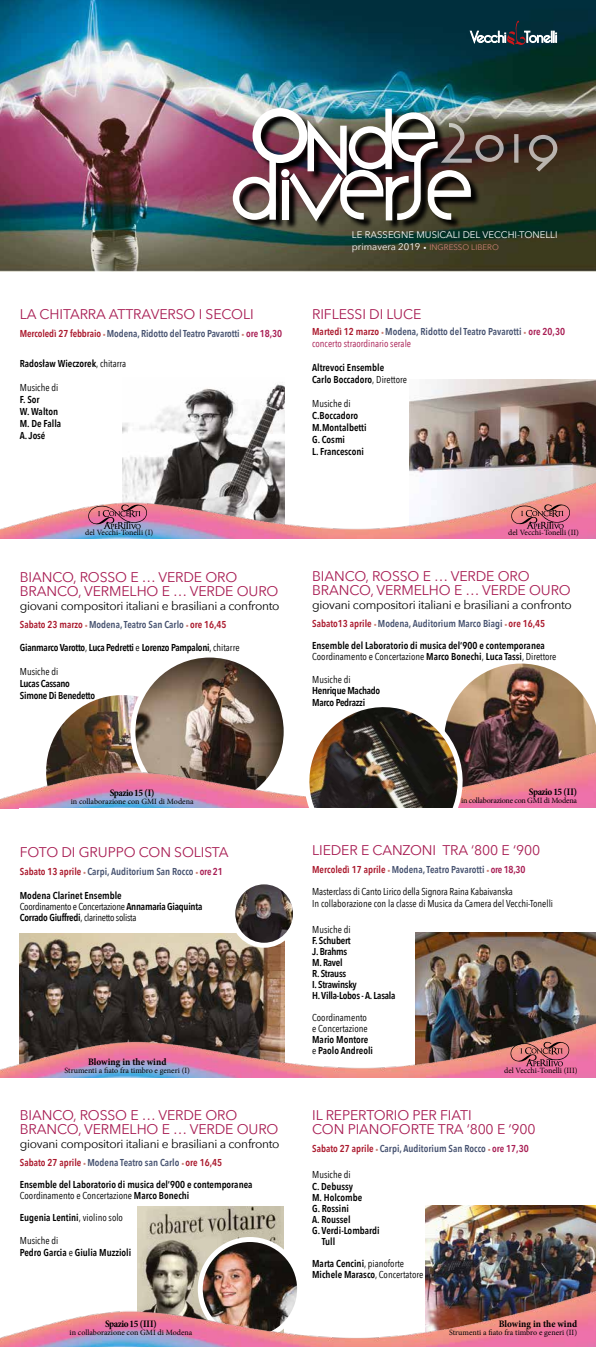
<style>
.page{position:relative;width:596px;height:1347px;background:#fff}
.page>*{position:absolute;margin:0;border:0;box-sizing:border-box;transform-origin:0 0}
.t1{font:14px/14px "Avenir Next";letter-spacing:-.01em;color:#a81d53}
.t2{font:12px "Avenir Next";letter-spacing:-.025em;color:#000}
.t3{font:600 10px/12px "Avenir Next Condensed";color:#000}
.t4{font:600 10px/12px "Avenir Next Condensed";color:#465270}
.t5{font:10px/12px "Avenir Next Condensed";color:#000}
.t6{font:600 10px/11px "Avenir Next Condensed";letter-spacing:-.025em;color:#000}
.t7{font:600 10px "Avenir Next Condensed";color:#aa182c}
.t8{font:700 condensed 10px "Minion Pro";letter-spacing:-.05em;color:#000}
.t9{font:700 condensed 10px "Minion Pro";letter-spacing:-.005em;color:#000}
.t10{font:9.5px "Avenir Next";color:#fff}
.t11{font:8px "Minion Pro";letter-spacing:-.005em;color:#000}
.t12{font:8px "Minion Pro";letter-spacing:-.025em;color:#000}
.t13{font:8px "Avenir Next";color:#ce8176}
.s1{color:#aa182c}
.s2{font-size:6px;color:#ce8176}
.s3{color:#a81d53}
.s4{font-weight:400}
.s5{color:#465270}
.s6{font-size:9.5px;color:#fff}
.s7{font-size:6px;color:#fff}
.s8{font-weight:400;color:#a81d53}
</style>
<div class="page">
<img style="left:425px;top:1205px;width:170px;height:68px">
<img style="left:415px;top:933px;width:180px;height:71px">
<img style="left:55px;top:695px;width:84px;height:40px">
<img style="left:133px;top:655px;width:153px;height:153px;border-radius:77px">
<div style="left:130px;top:652px;width:158px;height:158px;border:5px solid #fff;border-radius:50%"></div>
<img style="left:20px;top:933px;width:264px;height:71px">
<img style="left:137px;top:1206px;width:146px;height:67px">
<img style="left:201px;top:1239px;width:94px;height:34px">
<div style="left:198px;top:1237px;width:104px;height:104px;border:5px solid #fff;border-radius:50%"></div>
<img style="left:0;top:1004px;width:595px;height:73px">
<img style="left:0;top:1273px;width:595px;height:73px">
<img style="left:462px;top:663px;width:133px;height:72px">
<img style="left:0;top:735px;width:595px;height:73px">
<img style="left:293px;top:691px;width:180px;height:117px">
<div style="left:20px;top:808px;width:575px;height:55px;background:#fff"></div>
<img style="left:409px;top:379px;width:186px;height:81px">
<img style="left:123px;top:384px;width:161px;height:76px">
<img style="left:0;top:0;width:595px;height:271px">
<svg style="left:234px;top:221px;width:246px;height:10px;background:#3d4534"></svg>
<img style="left:233px;top:108px;width:324px;height:113px">
<svg style="left:469px;top:20px;width:87px;height:25px;background:#39545e"></svg>
<img style="left:0;top:460px;width:595px;height:79px">
<svg style="left:88px;top:504px;width:59px;height:25px"></svg>
<img style="left:232px;top:885px;width:60px;height:60px">
<div style="left:230px;top:879px;width:68px;height:68px;border:5px solid #fff;border-radius:50%"></div>
<svg style="left:510px;top:504px;width:59px;height:25px"></svg>
<svg style="left:510px;top:1041px;width:59px;height:25px"></svg>
<h1 class="t1" style="left:20px;top:306px;width:235px">LA CHITARRA ATTRAVERSO I SECOLI</h1>
<p class="t4" style="left:20px;top:327px;width:263px"><span class="s1">Mercoledì 27 febbraio</span> <span class="s2">•</span> Modena, Ridotto del Teatro Pavarotti <span class="s2">•</span> <span class="s3">ore 18,30</span></p>
<p class="t3" style="left:20px;top:357px;width:108px">Radosław Wieczorek<span class="s4">, chitarra</span></p>
<p class="t5" style="left:20px;top:381px;width:40px">Musiche di</p>
<p class="t3" style="left:20px;top:393px;width:43px">F. Sor<br>W. Walton<br>M. De Falla<br>A. José</p>
<p class="t11" style="left:85px;top:527px;width:69px">del Vecchi-Tonelli (I)</p>
<h1 class="t1" style="left:20px;top:569px;width:260px">BIANCO, ROSSO E … VERDE ORO<br>BRANCO, VERMELHO E … VERDE OURO</h1>
<p class="t2" style="left:20px;top:595px;width:261px">giovani compositori italiani e brasiliani a confronto</p>
<p class="t7" style="left:20px;top:615px;width:208px">Sabato 23 marzo <span class="s2">•</span> <span class="s5">Modena, Teatro San Carlo</span> <span class="s2">•</span> ore 16,45</p>
<p class="t6" style="left:20px;top:641px;width:221px">Gianmarco Varotto<span class="s4">,</span> Luca Pedretti <span class="s4">e</span> Lorenzo Pampaloni<span class="s4">, chitarre</span></p>
<p class="t5" style="left:20px;top:664px;width:40px">Musiche di</p>
<p class="t6" style="left:20px;top:677px;width:77px;line-height:12px">Lucas Cassano<br>Simone Di Benedetto</p>
<p class="t10" style="left:351px;top:227px;width:207px">LE RASSEGNE MUSICALI DEL VECCHI-TONELLI</p>
<p class="t13" style="left:351px;top:240px;width:148px"><span class="s6">primavera 2019</span> <span class="s7">•</span> INGRESSO LIBERO</p>
<h1 class="t1" style="left:312px;top:306px;width:111px">RIFLESSI DI LUCE</h1>
<p class="t4" style="left:312px;top:325px;width:254px"><span class="s1">Martedì 12 marzo</span> <span class="s2">•</span> Modena, Ridotto del Teatro Pavarotti <span class="s2">•</span> <span class="s3">ore 20,30 </span><span class="s8">concerto straordinario serale</span></p>
<p class="t3" style="left:312px;top:361px;width:96px">Altrevoci Ensemble<br>Carlo Boccadoro<span class="s4">, Direttore</span></p>
<p class="t5" style="left:312px;top:397px;width:40px">Musiche di</p>
<p class="t3" style="left:312px;top:409px;width:56px">C.Boccadoro<br>M.Montalbetti<br>G. Cosmi<br>L. Francesconi</p>
<p class="t11" style="left:508px;top:527px;width:72px">del Vecchi-Tonelli (II)</p>
<h1 class="t1" style="left:312px;top:568px;width:260px">BIANCO, ROSSO E … VERDE ORO<br>BRANCO, VERMELHO E … VERDE OURO</h1>
<p class="t2" style="left:312px;top:595px;width:261px">giovani compositori italiani e brasiliani a confronto</p>
<p class="t4" style="left:312px;top:617px;width:234px"><span class="s1">Sabato13 aprile</span> <span class="s2">•</span> Modena, Auditorium Marco Biagi <span class="s2">•</span> <span class="s1">ore 16,45</span></p>
<p class="t3" style="left:312px;top:640px;width:246px;line-height:11px">Ensemble del Laboratorio di musica del‘900 e contemporanea<br><span class="s4">Coordinamento e Concertazione</span> Marco Bonechi<span class="s4">,</span> Luca Tassi<span class="s4">, Direttore</span></p>
<p class="t5" style="left:312px;top:673px;width:40px">Musiche di</p>
<p class="t6" style="left:312px;top:684px;width:70px;line-height:12px">Henrique Machado<br>Marco Pedrazzi</p>
<p class="t8" style="left:110px;top:785px;width:46px">Spazio 15 (I)</p>
<p class="t11" style="left:71px;top:795px;width:124px">in collaborazione con GMI di Modena</p>
<p class="t8" style="left:528px;top:785px;width:50px">Spazio 15 (II)</p>
<p class="t12" style="left:461px;top:795px;width:117px">in collaborazione con GMI di Modena</p>
<h1 class="t1" style="left:20px;top:844px;width:210px">FOTO DI GRUPPO CON SOLISTA</h1>
<p class="t4" style="left:20px;top:864px;width:204px"><span class="s1">Sabato 13 aprile</span> <span class="s2">•</span> Carpi, Auditorium San Rocco <span class="s2">•</span> <span class="s3">ore 21</span></p>
<p class="t3" style="left:20px;top:889px;width:184px;line-height:11px">Modena Clarinet Ensemble<br><span class="s4">Coordinamento e Concertazione</span> Annamaria Giaquinta<br>Corrado Giuffredi<span class="s4">, clarinetto solista</span></p>
<h1 class="t1" style="left:312px;top:842px;width:229px">LIEDER E CANZONI TRA ‘800 E ‘900</h1>
<p class="t4" style="left:312px;top:862px;width:214px"><span class="s1">Mercoledì 17 aprile</span> <span class="s2">•</span> Modena, Teatro Pavarotti <span class="s2">•</span> <span class="s3">ore 18,30</span></p>
<p class="t5" style="left:312px;top:884px;width:242px">Masterclass di Canto Lirico della Signora Raina Kabaivanska<br>In collaborazione con la classe di Musica da Camera del Vecchi-Tonelli</p>
<p class="t5" style="left:312px;top:922px;width:40px">Musiche di</p>
<p class="t6" style="left:312px;top:934px;width:85px">F. Schubert<br>J. Brahms<br>M. Ravel<br>R. Strauss<br>I. Strawinsky<br>H. Villa-Lobos - A. Lasala</p>
<p class="t5" style="left:312px;top:1011px;width:57px;line-height:11px">Coordinamento e Concertazione</p>
<p class="t3" style="left:312px;top:1033px;width:62px;line-height:11px">Mario Montore <span class="s4">e</span> Paolo Andreoli</p>
<p class="t9" style="left:88px;top:1055px;width:80px">Blowing in the wind</p>
<p class="t11" style="left:65px;top:1065px;width:127px">Strumenti a fiato fra timbro e generi (I)</p>
<p class="t11" style="left:504px;top:1065px;width:75px">del Vecchi-Tonelli (III)</p>
<h1 class="t1" style="left:20px;top:1107px;width:260px">BIANCO, ROSSO E … VERDE ORO<br>BRANCO, VERMELHO E … VERDE OURO</h1>
<p class="t2" style="left:20px;top:1133px;width:261px">giovani compositori italiani e brasiliani a confronto</p>
<p class="t7" style="left:20px;top:1153px;width:204px">Sabato 27 aprile <span class="s2">•</span> <span class="s5">Modena Teatro san Carlo</span> <span class="s2">•</span> ore 16,45</p>
<p class="t3" style="left:20px;top:1178px;width:234px;line-height:11px">Ensemble del Laboratorio di musica del‘900 e contemporanea<br><span class="s4">Coordinamento e Concertazione</span> Marco Bonechi</p>
<p class="t3" style="left:20px;top:1211px;width:105px">Eugenia Lentini<span class="s4">, violino solo</span></p>
<p class="t3" style="left:20px;top:1234px;width:113px"><span class="s4">Musiche di<br></span>Pedro Garcia <span class="s4">e</span> Giulia Muzzioli</p>
<h1 class="t1" style="left:312px;top:1107px;width:225px">IL REPERTORIO PER FIATI<br>CON PIANOFORTE TRA ‘800 E ‘900</h1>
<p class="t4" style="left:312px;top:1142px;width:218px"><span class="s1">Sabato 27 aprile</span> <span class="s2">•</span> Carpi, Auditorium San Rocco <span class="s2">•</span> <span class="s3">ore 17,30</span></p>
<p class="t5" style="left:312px;top:1168px;width:40px">Musiche di</p>
<p class="t3" style="left:312px;top:1180px;width:42px">C. Debussy</p>
<p class="t3" style="left:312px;top:1191px;width:51px">M. Holcombe</p>
<p class="t3" style="left:312px;top:1202px;width:38px">G. Rossini</p>
<p class="t3" style="left:312px;top:1213px;width:40px">A. Roussel</p>
<p class="t3" style="left:312px;top:1224px;width:69px">G. Verdi-Lombardi</p>
<p class="t3" style="left:321px;top:1235px;width:15px">Tull</p>
<p class="t3" style="left:312px;top:1257px;width:113px;line-height:11px">Marta Cencini<span class="s4">, pianoforte<br></span>Michele Marasco<span class="s4">, Concertatore</span></p>
<p class="t8" style="left:105px;top:1316px;width:53px">Spazio 15 (III)</p>
<p class="t11" style="left:70px;top:1326px;width:124px">in collaborazione con GMI di Modena</p>
<p class="t9" style="left:498px;top:1316px;width:80px">Blowing in the wind</p>
<p class="t11" style="left:449px;top:1327px;width:129px">Strumenti a fiato fra timbro e generi (II)</p>
</div>
